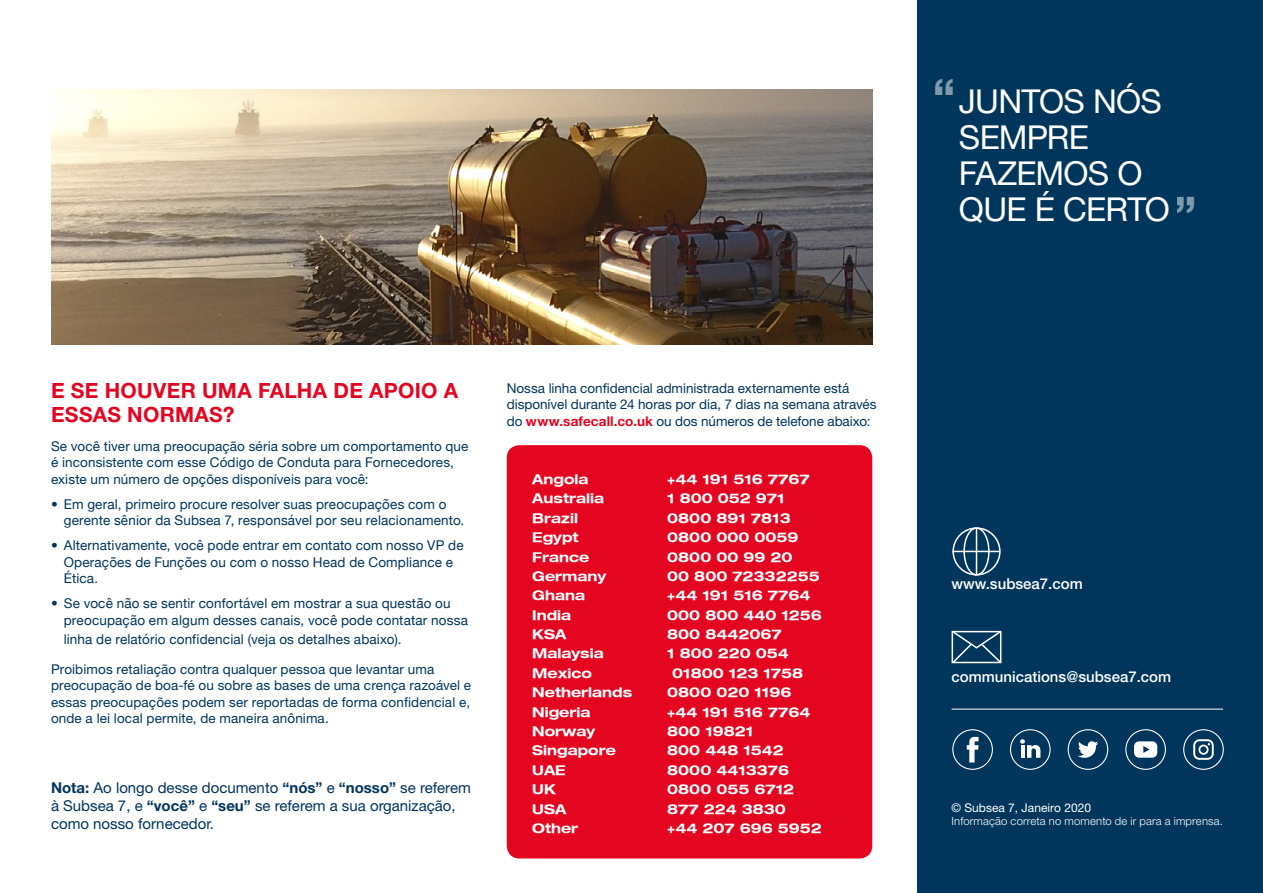
<style>
.page{position:relative;width:1263px;height:893px;background:#fff}
.page>*{position:absolute;margin:0;border:0;box-sizing:border-box;transform-origin:0 0}
.t1{font:800 45px "Helvetica Neue LT Std";color:#fff}
.PullQuote{font:33px/36px "Helvetica Neue LT Std";letter-spacing:-.025em;color:#fff}
.MainHeading_1{font:700 21px/24px "Helvetica Neue LT Std";letter-spacing:.015em;color:#e40520}
.t2{font:15px/18px "Helvetica Neue LT Std";color:#00345e}
.t3{font:500 15px "Helvetica Neue LT Std";color:#fff}
.BodyText{font:13.5px/16.5px "Helvetica Neue LT Std";letter-spacing:.01em;color:#00365c}
.t4{font:13.5px/16.5px "Helvetica Neue";letter-spacing:.01em;color:#00365c}
.t5{font:700 expanded 13.5px "Helvetica Neue";color:#fff}
.t6{font:12px "Helvetica Neue LT Std";color:#fff}
.t7{font:300 11.25px "Helvetica Neue LT Std";letter-spacing:.015em;color:#fff}
.s1{font-family:"Helvetica Neue LT Std"}
.s2{font-weight:700}
.s3{font-weight:700;color:#e40520}
.s4{color:#00345e}
</style>
<div class="page">
<div style="left:917px;top:0;width:346px;height:893px;background:#00365c"></div>
<svg style="left:1193px;top:739px;width:21px;height:21px"></svg>
<div style="left:1183px;top:729px;width:41px;height:41px;border:1px solid #fff;border-radius:50%"></div>
<div style="left:952px;top:729px;width:41px;height:41px;border:1px solid #fff;border-radius:50%"></div>
<svg style="left:967px;top:737px;width:11px;height:25px"></svg>
<div style="left:1068px;top:729px;width:40px;height:41px;border:1px solid #fff;border-radius:50%"></div>
<svg style="left:1078px;top:741px;width:20px;height:17px"></svg>
<div style="left:1125px;top:729px;width:41px;height:41px;border:1px solid #fff;border-radius:50%"></div>
<svg style="left:1134px;top:741px;width:23px;height:17px"></svg>
<div style="left:1010px;top:729px;width:40px;height:41px;border:1px solid #fff;border-radius:50%"></div>
<svg style="left:1020px;top:739px;width:20px;height:19px"></svg>
<svg style="left:951px;top:630px;width:51px;height:34px"></svg>
<hr style="left:951px;top:709px;width:272px;height:1px;background:#fff">
<div style="left:952px;top:527px;width:48px;height:48px;border:2px solid #fff;border-radius:50%"></div>
<div style="left:963px;top:527px;width:26px;height:48px;border:2px solid #fff;border-radius:50%"></div>
<hr style="left:976px;top:528px;width:1px;height:47px;background:#fff">
<hr style="left:952px;top:551px;width:47px;height:1px;background:#fff">
<img style="left:51px;top:89px;width:821px;height:255px">
<div style="left:507px;top:445px;width:365px;height:413px;background:#e40520;border-radius:13px"></div>
<h1 class="t1" style="left:932px;top:68px;width:24px">“</h1>
<p class="PullQuote" style="left:959px;top:82px;width:213px">JUNTOS NÓS<br>SEMPRE<br>FAZEMOS O<br>QUE É CERTO</p>
<h1 class="t1" style="left:1175px;top:186px;width:24px">”</h1>
<p class="MainHeading_1" style="left:51px;top:378px;width:409px">E SE HOUVER UMA FALHA DE APOIO A<br>ESSAS NORMAS?</p>
<p class="BodyText" style="left:51px;top:438px;width:419px">Se você tiver uma preocupação séria sobre um comportamento que é inconsistente com esse Código de Conduta para Fornecedores, existe um número de opções disponíveis para você:</p>
<p class="t4" style="left:64px;top:497px;width:402px;text-indent:-13px"><span class="s1">•</span> Em geral, primeiro procure resolver suas preocupações com o gerente sênior da Subsea 7, responsável por seu relacionamento.</p>
<p class="t4" style="left:64px;top:538px;width:401px;text-indent:-13px"><span class="s1">•</span> Alternativamente, você pode entrar em contato com nosso VP de<br>Operações de Funções ou com o nosso Head de Compliance e<br>Ética.</p>
<p class="t4" style="left:64px;top:596px;width:406px;text-indent:-13px"><span class="s1">•</span> Se você não se sentir confortável em mostrar a sua questão ou preocupação em algum desses canais, você pode contatar nossa</p>
<p class="t4" style="left:64px;top:632px;width:339px">linha de relatório confidencial (veja os detalhes abaixo).</p>
<p class="BodyText" style="left:51px;top:660px;width:422px">Proibimos retaliação contra qualquer pessoa que levantar uma preocupação de boa-fé ou sobre as bases de uma crença razoável e essas preocupações podem ser reportadas de forma confidencial e, onde a lei local permite, de maneira anônima.</p>
<p class="t2" style="left:51px;top:779px;width:421px"><span class="s2">Nota:</span> Ao longo desse documento <span class="s2">“nós”</span> e <span class="s2">“nosso”</span> se referem à Subsea 7, e <span class="s2">“você”</span> e <span class="s2">“seu”</span> se referem a sua organização, como nosso fornecedor.</p>
<p class="BodyText" style="left:507px;top:380px;width:371px">Nossa linha confidencial administrada externamente está disponível durante 24 horas por dia, 7 dias na semana através do <span class="s3">www.safecall.co.uk</span> <span class="s4">ou dos números de telefone abaixo:</span></p>
<p class="t5" style="left:532px;top:471px;width:58px">Angola</p>
<p class="t5" style="left:667px;top:471px;width:144px">+44 191 516 7767</p>
<p class="t5" style="left:532px;top:490px;width:73px">Australia</p>
<p class="t5" style="left:667px;top:490px;width:119px">1 800 052 971</p>
<p class="t5" style="left:532px;top:509px;width:47px">Brazil</p>
<p class="t5" style="left:667px;top:509px;width:125px">0800 891 7813</p>
<p class="t5" style="left:532px;top:529px;width:48px">Egypt</p>
<p class="t5" style="left:667px;top:529px;width:133px">0800 000 0059</p>
<p class="t5" style="left:532px;top:548px;width:58px">France</p>
<p class="t5" style="left:667px;top:548px;width:127px">0800 00 99 20</p>
<p class="t5" style="left:532px;top:568px;width:75px">Germany</p>
<p class="t5" style="left:667px;top:568px;width:154px">00 800 72332255</p>
<p class="t5" style="left:532px;top:587px;width:54px">Ghana</p>
<p class="t5" style="left:667px;top:587px;width:145px">+44 191 516 7764</p>
<p class="t5" style="left:532px;top:606px;width:40px">India</p>
<p class="t5" style="left:667px;top:606px;width:156px">000 800 440 1256</p>
<p class="t5" style="left:532px;top:626px;width:36px">KSA</p>
<p class="t5" style="left:667px;top:626px;width:116px">800 8442067</p>
<p class="t5" style="left:532px;top:645px;width:73px">Malaysia</p>
<p class="t5" style="left:667px;top:645px;width:123px">1 800 220 054</p>
<p class="t5" style="left:532px;top:665px;width:61px">Mexico</p>
<p class="t5" style="left:672px;top:665px;width:132px">01800 123 1758</p>
<p class="t5" style="left:532px;top:684px;width:101px">Netherlands</p>
<p class="t5" style="left:667px;top:684px;width:126px">0800 020 1196</p>
<p class="t5" style="left:532px;top:703px;width:60px">Nigeria</p>
<p class="t5" style="left:667px;top:703px;width:145px">+44 191 516 7764</p>
<p class="t5" style="left:532px;top:723px;width:65px">Norway</p>
<p class="t5" style="left:667px;top:723px;width:88px">800 19821</p>
<p class="t5" style="left:532px;top:742px;width:85px">Singapore</p>
<p class="t5" style="left:667px;top:742px;width:118px">800 448 1542</p>
<p class="t5" style="left:532px;top:761px;width:35px">UAE</p>
<p class="t5" style="left:667px;top:761px;width:123px">8000 4413376</p>
<p class="t5" style="left:532px;top:781px;width:25px">UK</p>
<p class="t5" style="left:667px;top:781px;width:128px">0800 055 6712</p>
<p class="t5" style="left:532px;top:800px;width:36px">USA</p>
<p class="t5" style="left:667px;top:800px;width:120px">877 224 3830</p>
<p class="t5" style="left:532px;top:820px;width:47px">Other</p>
<p class="t5" style="left:667px;top:820px;width:156px">+44 207 696 5952</p>
<p class="t3" style="left:951px;top:575px;width:133px">www.subsea7.com</p>
<p class="t3" style="left:951px;top:668px;width:221px">communications@subsea7.com</p>
<p class="t6" style="left:951px;top:800px;width:141px">© Subsea 7, Janeiro 2020</p>
<p class="t7" style="left:951px;top:814px;width:273px">Informação correta no momento de ir para a imprensa.</p>
</div>
